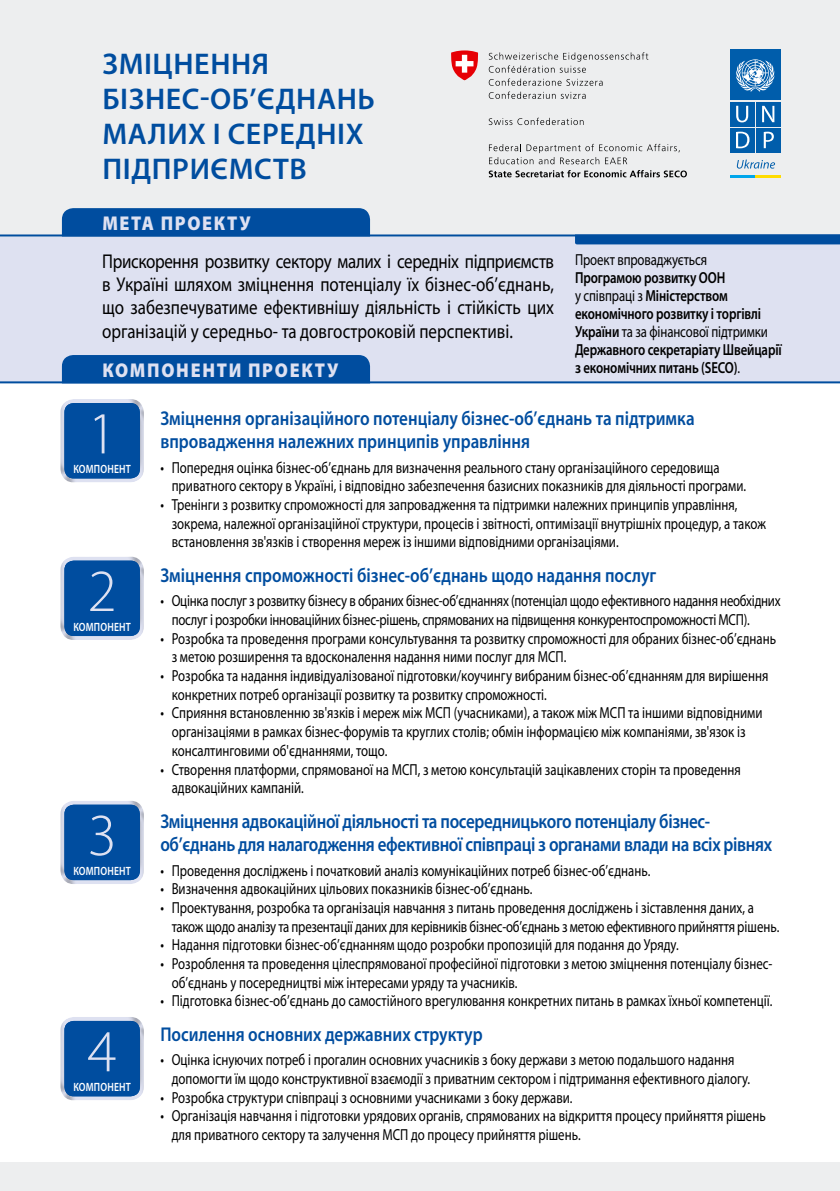
<style>
.page{position:relative;width:840px;height:1191px;background:#fff}
.page>*{position:absolute;margin:0;border:0;box-sizing:border-box;transform-origin:0 0}
.t1{font:300 60px "Myriad Pro";color:#dee1f1}
.t2{font:600 30px/35px "Myriad Pro";letter-spacing:.02em;color:#004d9f}
.t3{font:20px/23.4px "Myriad Pro";color:#000;text-align:justify;scale:.85 1}
.t4{font:600 20px/23.4px "Myriad Pro";color:#004d9f;scale:.85 1}
.t5{font:600 20px/23.4px "Myriad Pro";letter-spacing:-.02em;color:#004d9f;scale:.85 1}
.t6{font:900 20px "Myriad Pro";letter-spacing:.095em;color:#dee1f1;scale:.9 1}
.t7{font:16px/18.6px "Myriad Pro";color:#000;scale:.8 1}
.t8{font:16px/18.6px "Myriad Pro";letter-spacing:-.02em;color:#000;scale:.8 1}
.t9{font:600 16px/18px "Myriad Pro";letter-spacing:-.01em;color:#000;scale:.8 1}
.t10{font:600 12px "Myriad Pro";letter-spacing:.01em;color:#fff;scale:.8 1}
.s1{font-weight:400}
</style>
<div class="page">
<div style="left:0;top:236px;width:839px;height:147px;background:#dee1f1"></div>
<div style="left:0;top:0;width:839px;height:236px;background:#edeeef"></div>
<div style="left:0;top:1162px;width:839px;height:29px;background:#edeeef"></div>
<hr style="left:730px;top:176px;width:24px;height:2px;background:#00a6eb">
<hr style="left:754px;top:176px;width:26px;height:2px;background:#ffdc00">
<div style="left:729px;top:102px;width:25px;height:24px;background:#005dab"></div>
<svg style="left:736px;top:106px;width:11px;height:16px"></svg>
<div style="left:755px;top:102px;width:25px;height:24px;background:#005dab"></div>
<svg style="left:762px;top:106px;width:12px;height:16px"></svg>
<div style="left:755px;top:128px;width:25px;height:24px;background:#005dab"></div>
<svg style="left:763px;top:132px;width:10px;height:16px"></svg>
<div style="left:729px;top:128px;width:25px;height:24px;background:#005dab"></div>
<svg style="left:736px;top:132px;width:13px;height:16px"></svg>
<div style="left:729px;top:50px;width:51px;height:50px;background:#005dab"></div>
<svg style="left:736px;top:59px;width:38px;height:33px"></svg>
<svg style="left:736px;top:160px;width:38px;height:9px"></svg>
<svg style="left:488px;top:52px;width:160px;height:34px"></svg>
<svg style="left:488px;top:92px;width:97px;height:7px"></svg>
<svg style="left:488px;top:118px;width:95px;height:7px"></svg>
<svg style="left:488px;top:144px;width:191px;height:20px"></svg>
<svg style="left:488px;top:170px;width:198px;height:7px"></svg>
<svg style="left:451px;top:50px;width:27px;height:30px"></svg>
<div style="left:62px;top:355px;width:308px;height:26px;background:#004d9f"></div>
<div style="left:62px;top:208px;width:308px;height:26px;background:#004d9f"></div>
<div style="left:574px;top:236px;width:265px;height:8px;background:#004d9f"></div>
<hr style="left:0;top:381px;width:839px;height:2px;background:#004d9f">
<hr style="left:0;top:234px;width:839px;height:2px;background:#004d9f">
<div style="left:49px;top:540px;width:107px;height:100px;background:#000;opacity:.5"></div>
<div style="left:69px;top:566px;width:66px;height:64px;background:#004d9f"></div>
<div style="left:49px;top:383px;width:107px;height:100px;background:#000;opacity:.5"></div>
<div style="left:69px;top:408px;width:66px;height:65px;background:#004d9f"></div>
<div style="left:49px;top:784px;width:107px;height:100px;background:#000;opacity:.5"></div>
<div style="left:69px;top:810px;width:66px;height:64px;background:#004d9f"></div>
<div style="left:49px;top:1000px;width:107px;height:100px;background:#000;opacity:.5"></div>
<div style="left:69px;top:1026px;width:66px;height:65px;background:#004d9f"></div>
<h2 class="t2" style="left:102px;top:45px;width:274px">Зміцнення бізнес-об’єднань малих і середніх підприємств</h2>
<p class="t6" style="left:102px;top:210px;width:166px">Мета проекту</p>
<p class="t3" style="left:102px;top:249px;width:533px">Прискорення розвитку сектору малих і середніх підприємств в Україні шляхом зміцнення потенціалу їх бізнес-об’єднань, що забезпечуватиме ефективнішу діяльність і стійкість цих організацій у середньо- та довгостроковій перспективі.</p>
<p class="t6" style="left:102px;top:357px;width:263px">Компоненти проекту</p>
<p class="t7" style="left:574px;top:250px;width:167px">Проект впроваджується</p>
<p class="t9" style="left:574px;top:268px;width:260px">Програмою розвитку ООН<br><span class="s1">у співпраці з</span> Міністерством економічного розвитку і торгівлі<br>України <span class="s1">та за фінансової підтримки<br></span>Державного секретаріату Швейцарії з економічних питань (SECO)<span class="s1">.</span></p>
<h1 class="t1" style="left:87px;top:397px;width:31px">1</h1>
<p class="t10" style="left:73px;top:461px;width:72px">Компонент</p>
<h1 class="t1" style="left:87px;top:555px;width:31px">2</h1>
<p class="t10" style="left:73px;top:619px;width:72px">Компонент</p>
<h1 class="t1" style="left:87px;top:799px;width:31px">3</h1>
<p class="t10" style="left:73px;top:863px;width:72px">Компонент</p>
<h1 class="t1" style="left:87px;top:1015px;width:31px">4</h1>
<p class="t10" style="left:73px;top:1079px;width:72px">Компонент</p>
<p class="t4" style="left:160px;top:406px;width:629px">Зміцнення організаційного потенціалу бізнес-об’єднань та підтримка впровадження належних принципів управління</p>
<p class="t7" style="left:172px;top:458px;width:719px;text-indent:-11px">• Попередня оцінка бізнес-об’єднань для визначення реального стану організаційного середовища приватного сектору в Україні, і відповідно забезпечення базисних показників для діяльності програми.</p>
<p class="t7" style="left:172px;top:495px;width:743px;text-indent:-11px">• Тренінги з розвитку спроможності для запровадження та підтримки належних принципів управління, зокрема, належної організаційної структури, процесів і звітності, оптимізації внутрішніх процедур, а також встановлення зв'язків і створення мереж із іншими відповідними організаціями.</p>
<p class="t4" style="left:160px;top:563px;width:585px">Зміцнення спроможності бізнес-об’єднань щодо надання послуг</p>
<p class="t8" style="left:172px;top:591px;width:762px;text-indent:-11px">• Оцінка послуг з розвитку бізнесу в обраних бізнес-об’єднаннях (потенціал щодо ефективного надання необхідних послуг і розробки інноваційних бізнес-рішень, спрямованих на підвищення конкурентоспроможності МСП).</p>
<p class="t7" style="left:172px;top:629px;width:756px;text-indent:-11px">• Розробка та проведення програми консультування та розвитку спроможності для обраних бізнес-об’єднань з метою розширення та вдосконалення надання ними послуг для МСП.</p>
<p class="t7" style="left:172px;top:666px;width:747px;text-indent:-11px">• Розробка та надання індивідуалізованої підготовки/коучингу вибраним бізнес-об’єднанням для вирішення конкретних потреб організації розвитку та розвитку спроможності.</p>
<p class="t7" style="left:172px;top:703px;width:739px;text-indent:-11px">• Сприяння встановленню зв'язків і мереж між МСП (учасниками), а також між МСП та іншими відповідними організаціями в рамках бізнес-форумів та круглих столів; обмін інформацією між компаніями, зв'язок із консалтинговими об'єднаннями, тощо.</p>
<p class="t7" style="left:172px;top:759px;width:712px;text-indent:-11px">• Створення платформи, спрямованої на МСП, з метою консультацій зацікавлених сторін та проведення адвокаційних кампаній.</p>
<p class="t5" style="left:160px;top:809px;width:721px">Зміцнення адвокаційної діяльності та посередницького потенціалу бізнес&shy;об’єднань для налагодження ефективної співпраці з органами влади на всіх рівнях</p>
<p class="t7" style="left:160px;top:860px;width:613px">• Проведення досліджень і початковий аналіз комунікаційних потреб бізнес-об’єднань.</p>
<p class="t7" style="left:160px;top:879px;width:466px">• Визначення адвокаційних цільових показників бізнес-об’єднань.</p>
<p class="t7" style="left:172px;top:898px;width:760px;text-indent:-11px">• Проектування, розробка та організація навчання з питань проведення досліджень і зіставлення даних, а також щодо аналізу та презентації даних для керівників бізнес-об’єднань з метою ефективного прийняття рішень.</p>
<p class="t7" style="left:160px;top:935px;width:649px">• Надання підготовки бізнес-об’єднанням щодо розробки пропозицій для подання до Уряду.</p>
<p class="t7" style="left:172px;top:954px;width:752px;text-indent:-11px">• Розроблення та проведення цілеспрямованої професійної підготовки з метою зміцнення потенціалу бізнес&shy;об’єднань у посередництві між інтересами уряду та учасників.</p>
<p class="t7" style="left:160px;top:991px;width:766px">• Підготовка бізнес-об’єднань до самостійного врегулювання конкретних питань в рамках їхньої компетенції.</p>
<p class="t4" style="left:160px;top:1022px;width:380px">Посилення основних державних структур</p>
<p class="t7" style="left:172px;top:1050px;width:724px;text-indent:-11px">• Оцінка існуючих потреб і прогалин основних учасників з боку держави з метою подальшого надання допомогти їм щодо конструктивної взаємодії з приватним сектором і підтримання ефективного діалогу.</p>
<p class="t7" style="left:160px;top:1087px;width:516px">• Розробка структури співпраці з основними учасниками з боку держави.</p>
<p class="t7" style="left:172px;top:1106px;width:743px;text-indent:-11px">• Організація навчання і підготовки урядових органів, спрямованих на відкриття процесу прийняття рішень для приватного сектору та залучення МСП до процесу прийняття рішень.</p>
</div>
